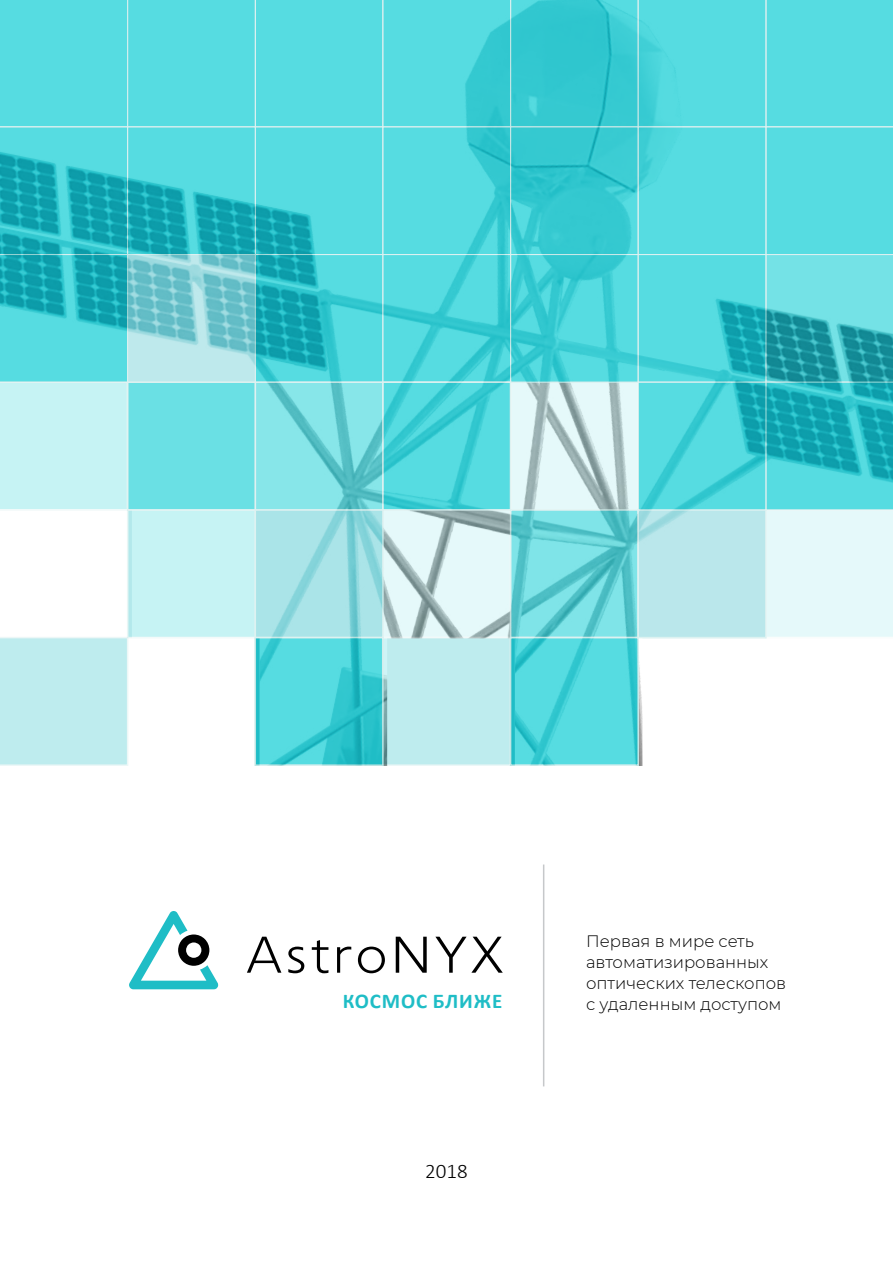
<style>
.page{position:relative;width:893px;height:1263px;background:#fff}
.page>*{position:absolute;margin:0;border:0;box-sizing:border-box;transform-origin:0 0}
.t1{font:700 21px "Calibri";letter-spacing:.04em;color:#1fbdc6}
.t2{font:300 21px "Calibri";color:#000}
.t3{font:300 16.5px/21px "Montserrat";color:#000}
</style>
<div class="page">
<img style="left:0;top:0;width:893px;height:766px">
<hr style="left:543px;top:864px;width:1px;height:222px;background:#c6c8ca">
<svg style="left:129px;top:911px;width:90px;height:78px"></svg>
<svg style="left:247px;top:937px;width:256px;height:36px"></svg>
<p class="t1" style="left:343px;top:986px;width:161px">КОСМОС БЛИЖЕ</p>
<p class="t2" style="left:425px;top:1158px;width:44px">2018</p>
<p class="t3" style="left:586px;top:930px;width:202px">Первая в мире сеть автоматизированных оптических телескопов с удаленным доступом</p>
</div>
